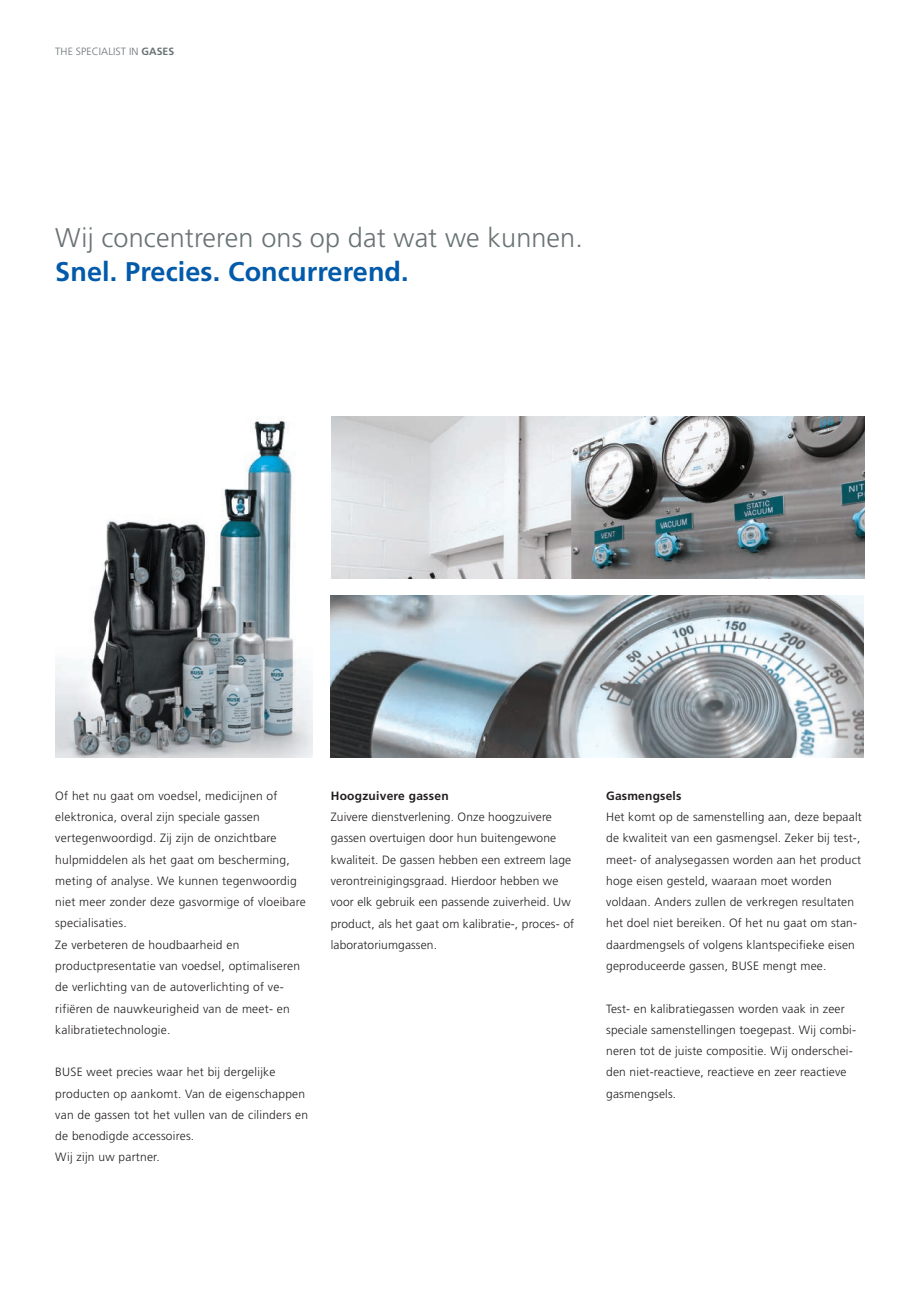
<style>
.page{position:relative;width:919px;height:1289px;background:#fff}
.page>*{position:absolute;margin:0;border:0;box-sizing:border-box;transform-origin:0 0}
.t1{font:300 27px "Frutiger";letter-spacing:.005em;color:#697374}
.t2{font:700 27px "Frutiger";letter-spacing:.005em;color:#015aaa}
.t3{font:300 12px/21.3px "Frutiger";letter-spacing:.015em;color:#231f20}
.t4{font:700 12px "Frutiger";letter-spacing:.02em;color:#231f20}
.t5{font:300 10.5px "Frutiger";letter-spacing:.005em;color:#697374}
.s1{font-weight:700}
</style>
<div class="page">
<img style="left:331px;top:595px;width:532px;height:162px">
<img style="left:331px;top:417px;width:532px;height:161px">
<img style="left:55px;top:419px;width:258px;height:338px">
<p class="t5" style="left:55px;top:46px;width:121px">THE SPECIALIST IN <span class="s1">GASES</span></p>
<h1 class="t1" style="left:55px;top:222px;width:529px">Wij concentreren ons op dat wat we kunnen.</h1>
<h1 class="t2" style="left:55px;top:255px;width:355px">Snel. Precies. Concurrerend.</h1>
<p class="t3" style="left:55px;top:785px;width:252px">Of het nu gaat om voedsel, medicijnen of elektronica, overal zijn speciale gassen vertegenwoordigd. Zij zijn de onzichtbare hulpmiddelen als het gaat om bescherming, meting of analyse. We kunnen tegenwoordig niet meer zonder deze gasvormige of vloeibare specialisaties.<br>Ze verbeteren de houdbaarheid en productpresentatie van voedsel, optimaliseren de verlichting van de autoverlichting of ve&shy;rifiëren de nauwkeurigheid van de meet- en kalibratietechnologie.</p>
<p class="t3" style="left:55px;top:1061px;width:254px">BUSE weet precies waar het bij dergelijke producten op aankomt. Van de eigenschappen van de gassen tot het vullen van de cilinders en de benodigde accessoires.<br>Wij zijn uw partner.</p>
<p class="t4" style="left:331px;top:788px;width:119px">Hoogzuivere gassen</p>
<p class="t3" style="left:331px;top:806px;width:245px">Zuivere dienstverlening. Onze hoogzuivere gassen overtuigen door hun buitengewone kwaliteit. De gassen hebben een extreem lage verontreinigingsgraad. Hierdoor hebben we voor elk gebruik een passende zuiverheid. Uw product, als het gaat om kalibratie-, proces- of laboratoriumgassen.</p>
<p class="t4" style="left:606px;top:788px;width:77px">Gasmengsels</p>
<p class="t3" style="left:606px;top:806px;width:257px">Het komt op de samenstelling aan, deze bepaalt de kwaliteit van een gasmengsel. Zeker bij test-, meet- of analysegassen worden aan het product hoge eisen gesteld, waaraan moet worden voldaan. Anders zullen de verkregen resultaten het doel niet bereiken. Of het nu gaat om stan&shy;daardmengsels of volgens klantspecifieke eisen geproduceerde gassen, BUSE mengt mee.</p>
<p class="t3" style="left:606px;top:997px;width:251px">Test- en kalibratiegassen worden vaak in zeer speciale samenstellingen toegepast. Wij combi&shy;neren tot de juiste compositie. Wij onderschei&shy;den niet-reactieve, reactieve en zeer reactieve gasmengsels.</p>
</div>
